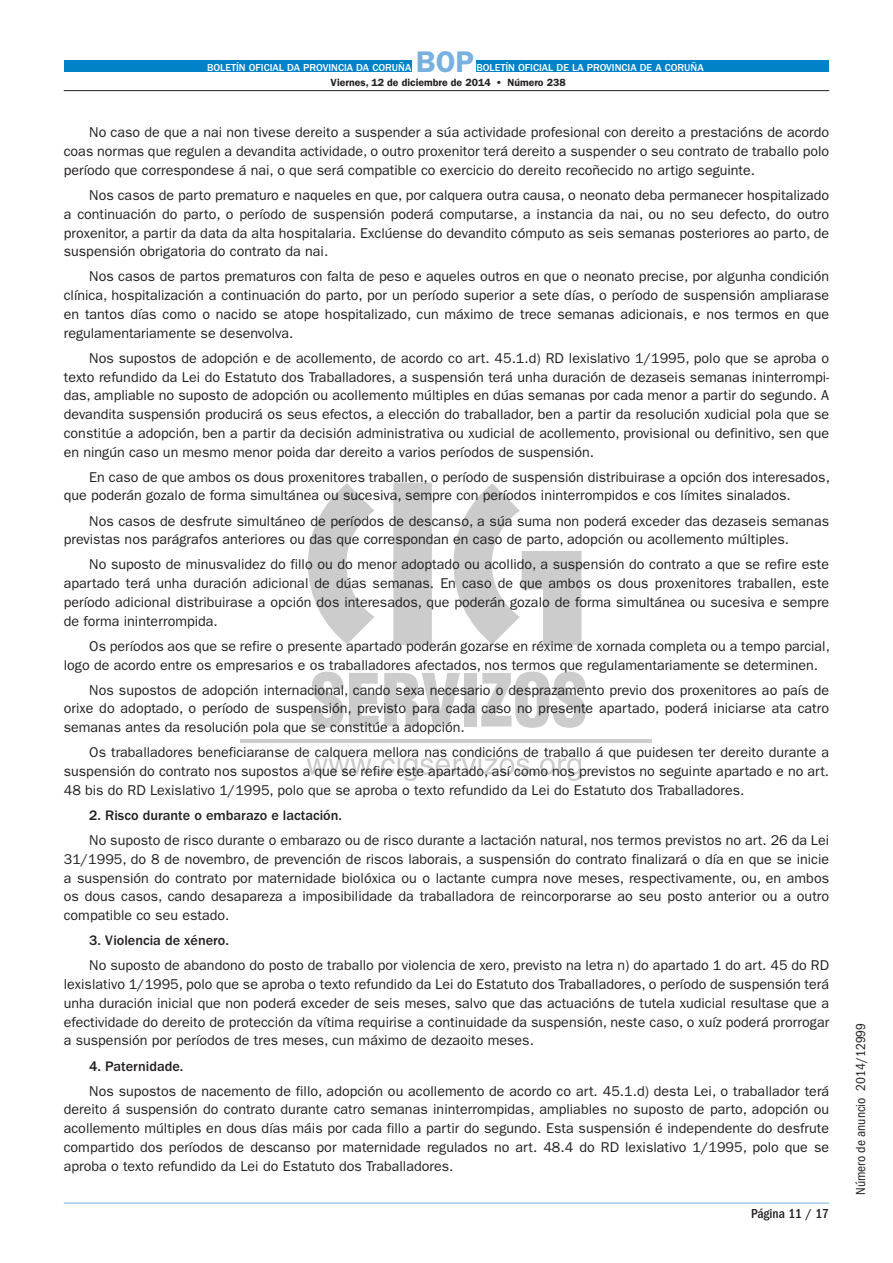
<style>
.page{position:relative;width:893px;height:1263px;background:#fff}
.page>*{position:absolute;margin:0;border:0;box-sizing:border-box;transform-origin:0 0}
.t1{font:600 30px "ITC Franklin Gothic Std";color:#78b1df}
.t2{font:14.25px/18.8px "ITC Franklin Gothic Std";color:#231f20;text-align:justify}
.t3{font:500 14.25px "ITC Franklin Gothic Std";color:#231f20}
.t4{font:condensed 13.5px "ITC Franklin Gothic Std";color:#231f20}
.t5{font:500 condensed 13.5px "ITC Franklin Gothic Std";color:#231f20}
.t6{font:500 10.5px "ITC Franklin Gothic Std";color:#fff}
.t7{font:600 10.5px "ITC Franklin Gothic Std";color:#231f20}
</style>
<div class="page">
<svg style="left:308px;top:483px;width:273px;height:162px"></svg>
<hr style="left:240px;top:739px;width:411px;height:3px;background:#ccc">
<svg style="left:307px;top:752px;width:274px;height:29px"></svg>
<svg style="left:311px;top:672px;width:149px;height:56px"></svg>
<div style="left:464px;top:673px;width:13px;height:53px;background:#ccc"></div>
<svg style="left:481px;top:672px;width:105px;height:56px"></svg>
<div style="left:64px;top:60px;width:347px;height:12px;background:#0081c8"></div>
<div style="left:476px;top:60px;width:353px;height:12px;background:#0081c8"></div>
<hr style="left:64px;top:90px;width:765px;height:1px;background:#231f20">
<hr style="left:64px;top:1203px;width:765px;height:1px;background:#76b1df">
<p class="t6" style="left:207px;top:62px;width:206px">BOLETÍN OFICIAL DA PROVINCIA DA CORUÑA</p>
<h1 class="t1" style="left:416px;top:44px;width:60px">BOP</h1>
<p class="t6" style="left:476px;top:62px;width:229px">BOLETÍN OFICIAL DE LA PROVINCIA DE A CORUÑA</p>
<p class="t7" style="left:330px;top:76px;width:237px">Viernes, 12 de diciembre de 2014 • Número 238</p>
<p class="t2" style="left:64px;top:123px;width:767px;text-indent:26px">No caso de que a nai non tivese dereito a suspender a súa actividade profesional con dereito a prestacións de acordo coas normas que regulen a devandita actividade, o outro proxenitor terá dereito a suspender o seu contrato de traballo polo período que correspondese á nai, o que será compatible co exercicio do dereito recoñecido no artigo seguinte.</p>
<p class="t2" style="left:64px;top:186px;width:767px;text-indent:26px">Nos casos de parto prematuro e naqueles en que, por calquera outra causa, o neonato deba permanecer hospitalizado a continuación do parto, o período de suspensión poderá computarse, a instancia da nai, ou no seu defecto, do outro proxenitor, a partir da data da alta hospitalaria. Exclúense do devandito cómputo as seis semanas posteriores ao parto, de suspensión obrigatoria do contrato da nai.</p>
<p class="t2" style="left:64px;top:267px;width:767px;text-indent:26px">Nos casos de partos prematuros con falta de peso e aqueles outros en que o neonato precise, por algunha condición clínica, hospitalización a continuación do parto, por un período superior a sete días, o período de suspensión ampliarase en tantos días como o nacido se atope hospitalizado, cun máximo de trece semanas adicionais, e nos termos en que regulamentariamente se desenvolva.</p>
<p class="t2" style="left:64px;top:349px;width:767px;text-indent:26px">Nos supostos de adopción e de acollemento, de acordo co art. 45.1.d) RD lexislativo 1/1995, polo que se aproba o texto refundido da Lei do Estatuto dos Traballadores, a suspensión terá unha duración de dezaseis semanas ininterrompi&shy;das, ampliable no suposto de adopción ou acollemento múltiples en dúas semanas por cada menor a partir do segundo. A devandita suspensión producirá os seus efectos, a elección do traballador, ben a partir da resolución xudicial pola que se constitúe a adopción, ben a partir da decisión administrativa ou xudicial de acollemento, provisional ou definitivo, sen que en ningún caso un mesmo menor poida dar dereito a varios períodos de suspensión.</p>
<p class="t2" style="left:64px;top:468px;width:768px;text-indent:26px">En caso de que ambos os dous proxenitores traballen, o período de suspensión distribuirase a opción dos interesados, que poderán gozalo de forma simultánea ou sucesiva, sempre con períodos ininterrompidos e cos límites sinalados.</p>
<p class="t2" style="left:64px;top:511px;width:767px;text-indent:26px">Nos casos de desfrute simultáneo de períodos de descanso, a súa suma non poderá exceder das dezaseis semanas previstas nos parágrafos anteriores ou das que correspondan en caso de parto, adopción ou acollemento múltiples.</p>
<p class="t2" style="left:64px;top:555px;width:767px;text-indent:26px">No suposto de minusvalidez do fillo ou do menor adoptado ou acollido, a suspensión do contrato a que se refire este apartado terá unha duración adicional de dúas semanas. En caso de que ambos os dous proxenitores traballen, este período adicional distribuirase a opción dos interesados, que poderán gozalo de forma simultánea ou sucesiva e sempre de forma ininterrompida.</p>
<p class="t2" style="left:64px;top:637px;width:768px;text-indent:26px">Os períodos aos que se refire o presente apartado poderán gozarse en réxime de xornada completa ou a tempo parcial, logo de acordo entre os empresarios e os traballadores afectados, nos termos que regulamentariamente se determinen.</p>
<p class="t2" style="left:64px;top:681px;width:767px;text-indent:26px">Nos supostos de adopción internacional, cando sexa necesario o desprazamento previo dos proxenitores ao país de orixe do adoptado, o período de suspensión, previsto para cada caso no presente apartado, poderá iniciarse ata catro semanas antes da resolución pola que se constitúe a adopción.</p>
<p class="t2" style="left:64px;top:743px;width:767px;text-indent:26px">Os traballadores beneficiaranse de calquera mellora nas condicións de traballo á que puidesen ter dereito durante a suspensión do contrato nos supostos a que se refire este apartado, así como nos previstos no seguinte apartado e no art.<br>48 bis do RD Lexislativo 1/1995, polo que se aproba o texto refundido da Lei do Estatuto dos Traballadores.</p>
<p class="t3" style="left:89px;top:807px;width:254px">2. Risco durante o embarazo e lactación.</p>
<p class="t2" style="left:64px;top:831px;width:767px;text-indent:26px">No suposto de risco durante o embarazo ou de risco durante a lactación natural, nos termos previstos no art. 26 da Lei 31/1995, do 8 de novembro, de prevención de riscos laborais, a suspensión do contrato finalizará o día en que se inicie a suspensión do contrato por maternidade biolóxica ou o lactante cumpra nove meses, respectivamente, ou, en ambos os dous casos, cando desapareza a imposibilidade da traballadora de reincorporarse ao seu posto anterior ou a outro compatible co seu estado.</p>
<p class="t3" style="left:89px;top:932px;width:141px">3. Violencia de xénero.</p>
<p class="t2" style="left:64px;top:956px;width:767px;text-indent:26px">No suposto de abandono do posto de traballo por violencia de xero, previsto na letra n) do apartado 1 do art. 45 do RD lexislativo 1/1995, polo que se aproba o texto refundido da Lei do Estatuto dos Traballadores, o período de suspensión terá unha duración inicial que non poderá exceder de seis meses, salvo que das actuacións de tutela xudicial resultase que a efectividade do dereito de protección da vítima requirise a continuidade da suspensión, neste caso, o xuíz poderá prorrogar a suspensión por períodos de tres meses, cun máximo de dezaoito meses.</p>
<p class="t3" style="left:89px;top:1058px;width:96px">4. Paternidade.</p>
<p class="t2" style="left:64px;top:1081px;width:767px;text-indent:26px">Nos supostos de nacemento de fillo, adopción ou acollemento de acordo co art. 45.1.d) desta Lei, o traballador terá dereito á suspensión do contrato durante catro semanas ininterrompidas, ampliables no suposto de parto, adopción ou acollemento múltiples en dous días máis por cada fillo a partir do segundo. Esta suspensión é independente do desfrute compartido dos períodos de descanso por maternidade regulados no art. 48.4 do RD lexislativo 1/1995, polo que se aproba o texto refundido da Lei do Estatuto dos Traballadores.</p>
<p class="t5" style="left:751px;top:1206px;width:80px">Página 11 / 17</p>
<p class="t4" style="left:853px;top:1195px;width:174px;rotate:-90deg">Número de anuncio 2014/12999</p>
</div>
